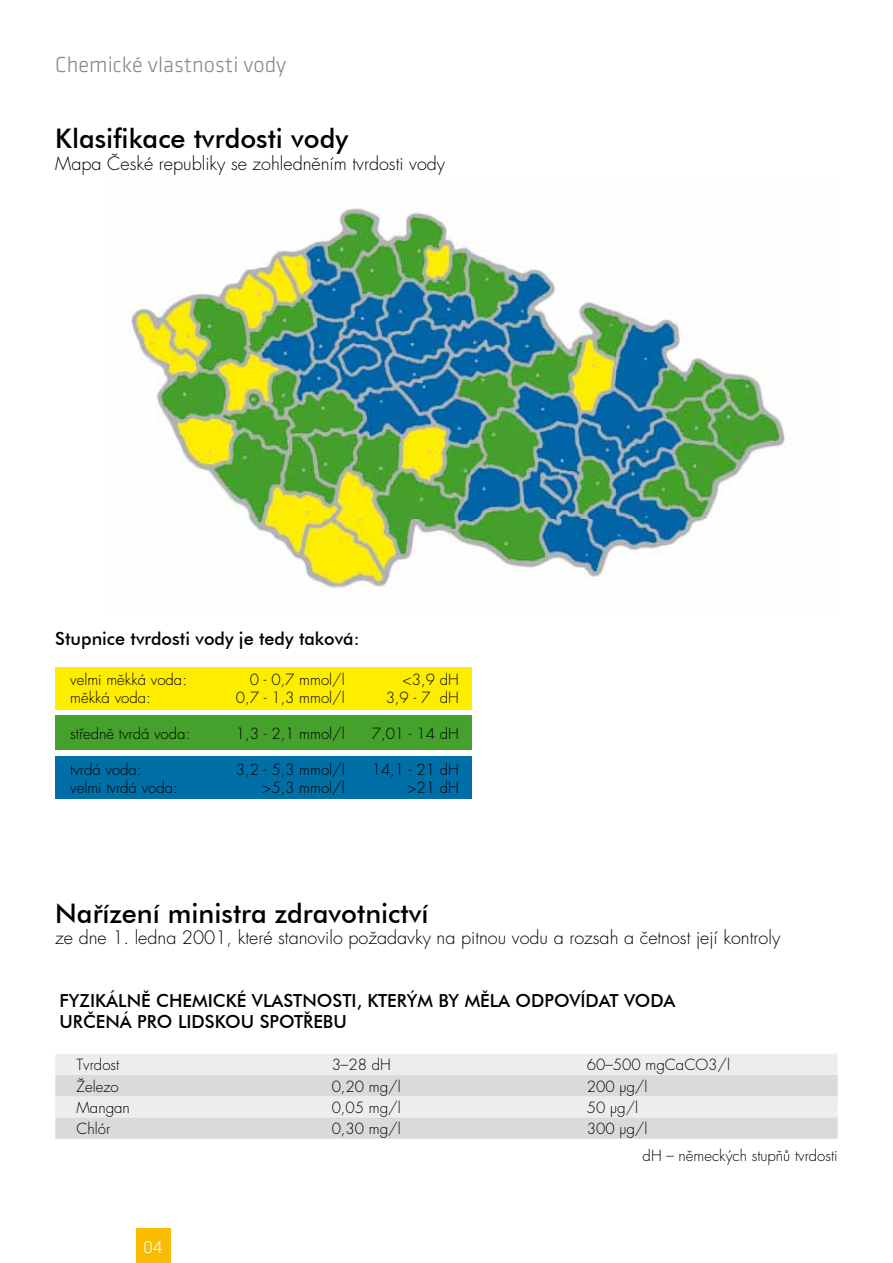
<style>
.page{position:relative;width:893px;height:1263px;background:#fff}
.page>*{position:absolute;margin:0;border:0;box-sizing:border-box;transform-origin:0 0}
.t1{font:500 27px "Futura CE";color:#000}
.t2{font:300 22.5px "GC Klavika";color:#87888a}
.t3{font:18px "Futura CE Light";color:#000}
.t4{font:500 18px/21.6px "Futura CE";color:#000}
.t5{font:300 18px "GC Klavika";color:#fff}
.t6{font:15px/26.4px "Futura CE Light";color:#000}
</style>
<div class="page">
<div style="left:136px;top:1229px;width:34px;height:34px;background:#fabb00"></div>
<img style="left:125px;top:208px;width:660px;height:381px">
<div style="left:55px;top:667px;width:417px;height:43px;background:#ffed00"></div>
<div style="left:55px;top:716px;width:417px;height:34px;background:#44a12b"></div>
<div style="left:55px;top:756px;width:417px;height:43px;background:#006fa7"></div>
<div style="left:55px;top:1054px;width:783px;height:21px;background:#eceded"></div>
<svg style="left:55px;top:1075px;width:783px;height:64px;fill:#d9dadb"></svg>
<h2 class="t2" style="left:55px;top:51px;width:232px">Chemické vlastnosti vody</h2>
<h1 class="t1" style="left:55px;top:122px;width:294px">Klasifikace tvrdosti vody</h1>
<p class="t3" style="left:55px;top:153px;width:391px">Mapa České republiky se zohledněním tvrdosti vody</p>
<p class="t4" style="left:55px;top:628px;width:306px">Stupnice tvrdosti vody je tedy taková:</p>
<p class="t6" style="left:70px;top:667px;width:118px">velmi měkká voda:</p>
<p class="t6" style="left:250px;top:667px;width:96px">0 - 0,7 mmol/l</p>
<p class="t6" style="left:402px;top:667px;width:58px">&lt;3,9 dH</p>
<p class="t6" style="left:70px;top:685px;width:82px">měkká voda:</p>
<p class="t6" style="left:236px;top:685px;width:110px">0,7 - 1,3 mmol/l</p>
<p class="t6" style="left:386px;top:685px;width:75px">3,9 - 7 dH</p>
<p class="t6" style="left:70px;top:721px;width:122px">středně tvrdá voda:</p>
<p class="t6" style="left:236px;top:721px;width:110px">1,3 - 2,1 mmol/l</p>
<p class="t6" style="left:372px;top:721px;width:89px">7,01 - 14 dH</p>
<p class="t6" style="left:70px;top:757px;width:73px">tvrdá voda:</p>
<p class="t6" style="left:236px;top:757px;width:110px">3,2 - 5,3 mmol/l</p>
<p class="t6" style="left:372px;top:757px;width:89px">14,1 - 21 dH</p>
<p class="t6" style="left:70px;top:775px;width:109px">velmi tvrdá voda:</p>
<p class="t6" style="left:262px;top:775px;width:84px">&gt;5,3 mmol/l</p>
<p class="t6" style="left:407px;top:775px;width:53px">&gt;21 dH</p>
<h1 class="t1" style="left:55px;top:897px;width:375px">Naøízení ministra zdravotnictví</h1>
<p class="t3" style="left:55px;top:928px;width:726px">ze dne 1. ledna 2001, které stanovilo požadavky na pitnou vodu a rozsah a četnost její kontroly</p>
<p class="t4" style="left:60px;top:989px;width:617px">FYZIKÁLNÌ CHEMICKÉ VLASTNOSTI, KTERÝM BY MÌLA ODPOVÍDAT VODA<br>URÈENÁ PRO LIDSKOU SPOTØEBU</p>
<p class="t6" style="left:77px;top:1052px;width:44px">Tvrdost</p>
<p class="t6" style="left:332px;top:1052px;width:61px">3–28 dH</p>
<p class="t6" style="left:587px;top:1052px;width:145px">60–500 mgCaCO3/l</p>
<p class="t6" style="left:77px;top:1074px;width:44px">Železo</p>
<p class="t6" style="left:332px;top:1074px;width:71px">0,20 mg/l</p>
<p class="t6" style="left:587px;top:1074px;width:62px">200 µg/l</p>
<p class="t6" style="left:77px;top:1095px;width:55px">Mangan</p>
<p class="t6" style="left:332px;top:1095px;width:71px">0,05 mg/l</p>
<p class="t6" style="left:587px;top:1095px;width:53px">50 µg/l</p>
<p class="t6" style="left:77px;top:1116px;width:35px">Chlór</p>
<p class="t6" style="left:332px;top:1116px;width:71px">0,30 mg/l</p>
<p class="t6" style="left:643px;top:1116px;width:197px;text-indent:-56px">300 µg/l<br>dH – německých stupňů tvrdosti</p>
<p class="t5" style="left:143px;top:1236px;width:21px">04</p>
</div>
